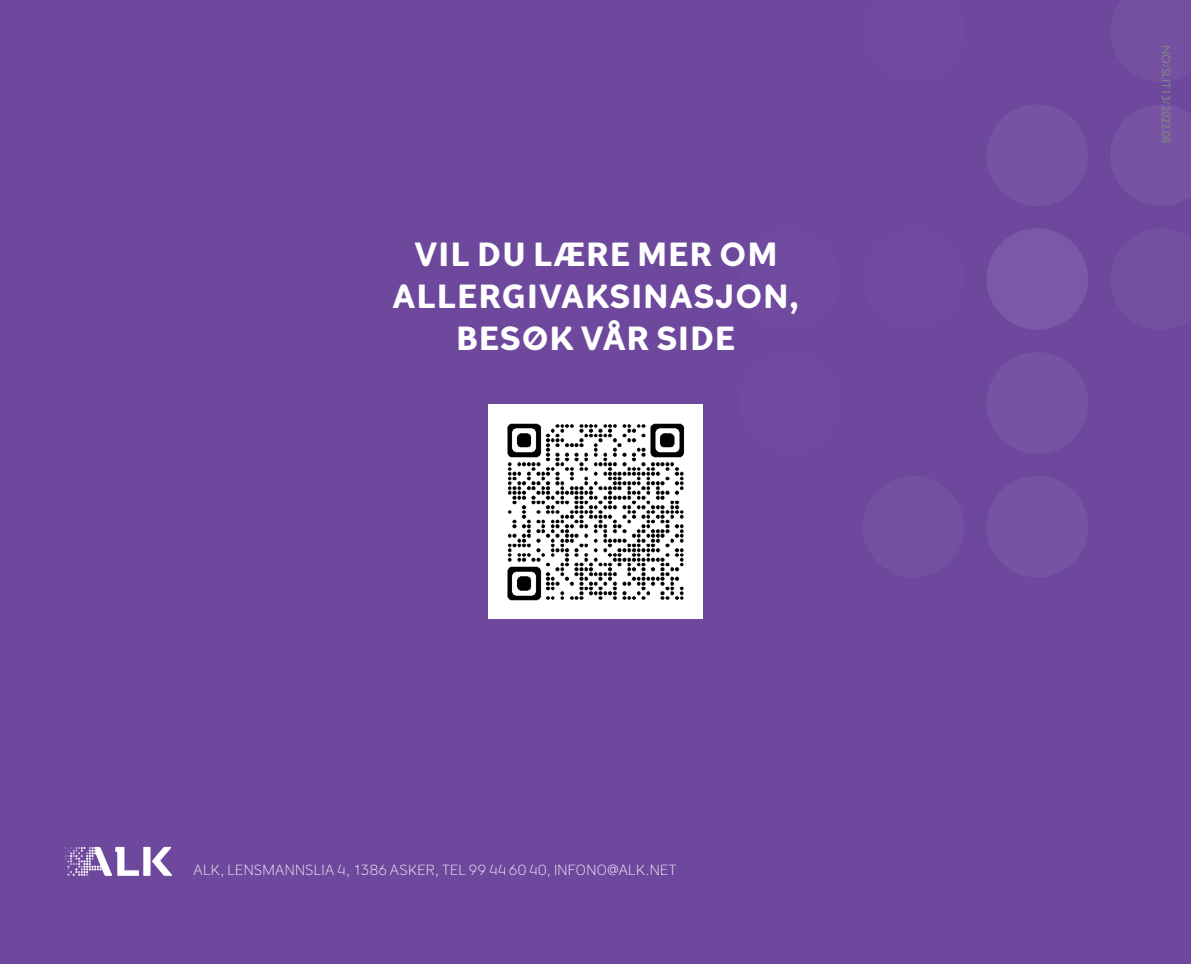
<style>
.page{position:relative;width:1191px;height:964px;background:#6e489d}
.page>*{position:absolute;margin:0;border:0;box-sizing:border-box;transform-origin:0 0}
.t1{font:700 32px/42px "Vertigo";letter-spacing:.02em;color:#fff;text-align:center}
.t2{font:300 14px "Vertigo";letter-spacing:.025em;color:#fff}
.t3{font:12px "Gill Sans";color:#808285}
</style>
<div class="page">
<div style="left:862px;top:476px;width:102px;height:101px;background:#7450a1;border-radius:50%"></div>
<div style="left:986px;top:104px;width:102px;height:102px;background:#7754a3;border-radius:50%"></div>
<div style="left:986px;top:228px;width:102px;height:102px;background:#7c59a6;border-radius:50%"></div>
<div style="left:986px;top:352px;width:102px;height:102px;background:#7754a3;border-radius:50%"></div>
<div style="left:986px;top:476px;width:102px;height:101px;background:#7754a3;border-radius:50%"></div>
<svg style="left:1111px;top:105px;width:80px;height:101px"></svg>
<div style="left:143px;top:847px;width:7px;height:29px;background:#fff"></div>
<svg style="left:152px;top:847px;width:20px;height:29px"></svg>
<svg style="left:65px;top:847px;width:74px;height:29px"></svg>
<img style="left:488px;top:404px;width:214px;height:215px">
<h1 class="t1" style="left:392px;top:233px;width:409px">VIL DU LÆRE MER OM<br>ALLERGIVAKSINASJON,<br>BESØK VÅR SIDE</h1>
<p class="t2" style="left:194px;top:862px;width:484px">ALK, LENSMANNSLIA 4, 1386 ASKER, TEL 99 44 60 40, INFONO@ALK.NET</p>
<p class="t3" style="left:1173px;top:45px;width:100px;rotate:90deg">NO/SLIT13/2022.08</p>
</div>
